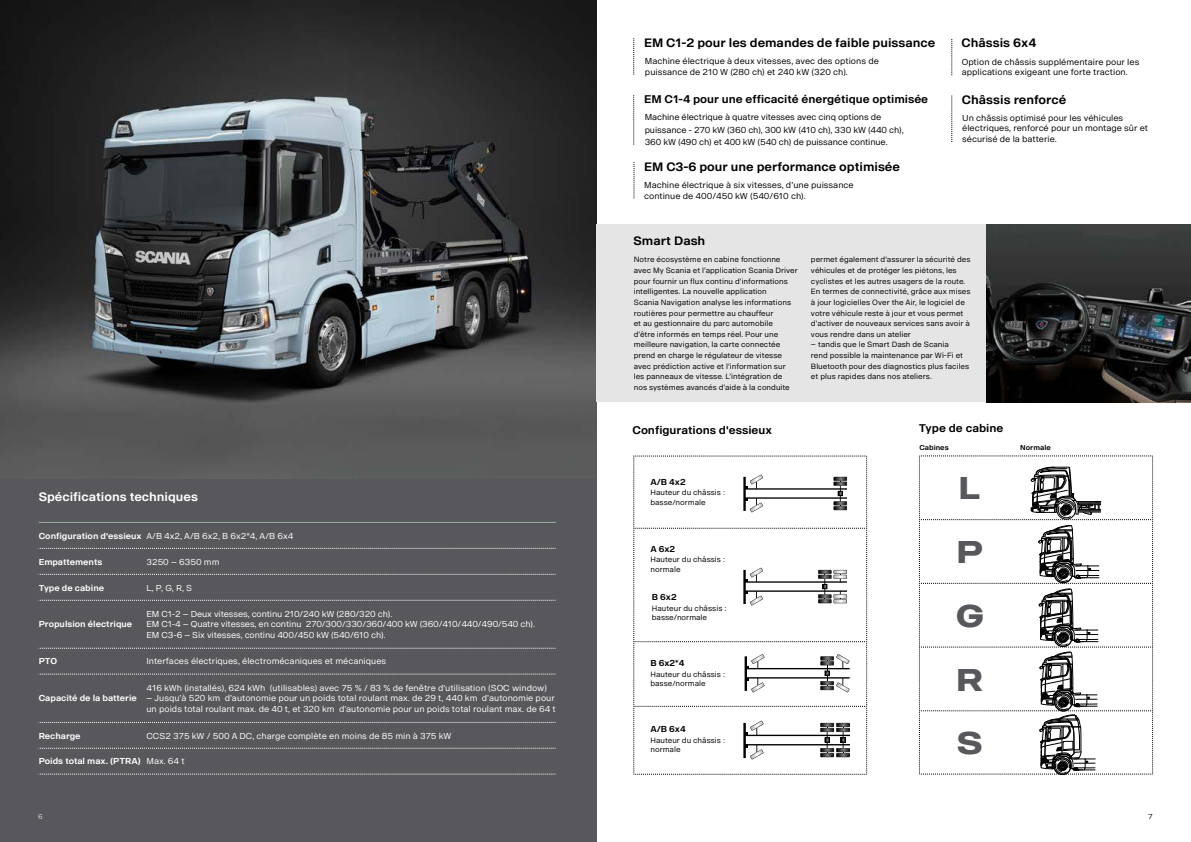
<style>
.page{position:relative;width:1191px;height:842px;background:#fff}
.page>*{position:absolute;margin:0;border:0;box-sizing:border-box;transform-origin:0 0}
.t1{font:700 31px/63.7px "Scania Sans Headline";color:#58575b;text-align:justify}
.t2{font:700 12px "Scania Sans";color:#000}
.t3{font:700 12px "Scania Sans";color:#fff}
.t4{font:700 11px "Scania Sans";color:#000}
.t5{font:8.5px/10.6px "Scania Sans";color:#fff}
.t6{font:8.5px/10.6px "Scania Sans";color:#000}
.t7{font:700 8.5px "Scania Sans";color:#fff}
.t8{font:700 8.5px "Scania Sans";color:#000}
.t9{font:7.5px/10.6px "Scania Sans";color:#000}
.t10{font:700 7px "Scania Sans";color:#000}
.t11{font:7px "Scania Sans";color:#000}
.t12{font:7px "Scania Sans";color:#fff}
.s1{font-weight:700}
.s2{font-weight:400}
</style>
<div class="page">
<div style="left:0;top:0;width:596px;height:842px;background:#58575b"></div>
<img style="left:0;top:0;width:596px;height:478px">
<hr style="left:39px;top:522px;width:107px;height:1px;background:#9cb2a2">
<hr style="left:146px;top:522px;width:410px;height:1px;background:#9cb2a2">
<svg style="left:39px;top:548px;width:517px;height:1px"></svg>
<svg style="left:39px;top:574px;width:517px;height:1px"></svg>
<svg style="left:39px;top:600px;width:517px;height:1px"></svg>
<svg style="left:39px;top:648px;width:517px;height:1px"></svg>
<svg style="left:39px;top:674px;width:517px;height:1px"></svg>
<svg style="left:39px;top:722px;width:517px;height:1px"></svg>
<svg style="left:39px;top:748px;width:517px;height:1px"></svg>
<svg style="left:39px;top:774px;width:517px;height:1px"></svg>
<svg style="left:919px;top:456px;width:234px;height:319px"></svg>
<svg style="left:633px;top:456px;width:234px;height:319px"></svg>
<div style="left:596px;top:224px;width:595px;height:178px;background:#e4e5e4"></div>
<img style="left:987px;top:224px;width:204px;height:178px">
<svg style="left:633px;top:38px;width:1px;height:37px"></svg>
<svg style="left:634px;top:162px;width:1px;height:36px"></svg>
<svg style="left:633px;top:95px;width:1px;height:50px"></svg>
<svg style="left:951px;top:96px;width:1px;height:46px"></svg>
<svg style="left:951px;top:39px;width:1px;height:36px"></svg>
<h2 class="t3" style="left:39px;top:490px;width:161px">Spécifications techniques</h2>
<p class="t5" style="left:39px;top:530px;width:256px"><span class="s1">Configuration d'essieux</span> A/B 4x2, A/B 6x2, B 6x2*4, A/B 6x4</p>
<p class="t7" style="left:39px;top:556px;width:65px">Empattements</p>
<p class="t5" style="left:146px;top:556px;width:74px">3250 – 6350 mm</p>
<p class="t7" style="left:39px;top:582px;width:67px">Type de cabine</p>
<p class="t5" style="left:146px;top:582px;width:47px">L, P, G, R, S</p>
<p class="t7" style="left:39px;top:619px;width:95px">Propulsion électrique</p>
<p class="t5" style="left:146px;top:608px;width:390px">EM C1-2 – Deux vitesses, continu 210/240 kW (280/320 ch).<br>EM C1-4 – Quatre vitesses, en continu 270/300/330/360/400 kW (360/410/440/490/540 ch).<br>EM C3-6 – Six vitesses, continu 400/450 kW (540/610 ch).</p>
<p class="t7" style="left:39px;top:656px;width:20px">PTO</p>
<p class="t5" style="left:146px;top:656px;width:241px">Interfaces électriques, électromécaniques et mécaniques</p>
<p class="t7" style="left:39px;top:693px;width:100px">Capacité de la batterie</p>
<p class="t5" style="left:146px;top:682px;width:402px">416 kWh (installés), 624 kWh (utilisables) avec 75 % / 83 % de fenêtre d'utilisation (SOC window)</p>
<p class="t5" style="left:146px;top:693px;width:411px">– Jusqu’à 520 km d’autonomie pour un poids total roulant max. de 29 t, 440 km d’autonomie pour un poids total roulant max. de 40 t, et 320 km d’autonomie pour un poids total roulant max. de 64 t</p>
<p class="t7" style="left:39px;top:730px;width:43px">Recharge</p>
<p class="t5" style="left:146px;top:730px;width:306px">CCS2 375 kW / 500 A DC, charge complète en moins de 85 min à 375 kW</p>
<p class="t7" style="left:39px;top:756px;width:147px">Poids total max. (PTRA) <span class="s2">Max. 64 t</span></p>
<p class="t12" style="left:38px;top:813px;width:6px">6</p>
<h2 class="t2" style="left:644px;top:36px;width:293px">EM C1-2 pour les demandes de faible puissance</h2>
<p class="t6" style="left:645px;top:56px;width:235px">Machine électrique à deux vitesses, avec des options de puissance de 210 W (280 ch) et 240 kW (320 ch).</p>
<h2 class="t2" style="left:961px;top:36px;width:76px">Châssis 6x4</h2>
<p class="t6" style="left:961px;top:56px;width:179px">Option de châssis supplémentaire pour les applications exigeant une forte traction.</p>
<h2 class="t2" style="left:962px;top:92px;width:106px">Châssis renforcé</h2>
<h3 class="t4" style="left:644px;top:93px;width:285px">EM C1-4 pour une efficacité énergétique optimisée</h3>
<p class="t6" style="left:644px;top:111px;width:260px;line-height:12.6px">Machine électrique à quatre vitesses avec cinq options de puissance - 270 kW (360 ch), 300 kW (410 ch), 330 kW (440 ch),<br>360 kW (490 ch) et 400 kW (540 ch) de puissance continue.</p>
<p class="t6" style="left:962px;top:112px;width:187px">Un châssis optimisé pour les véhicules électriques, renforcé pour un montage sûr et sécurisé de la batterie.</p>
<h2 class="t2" style="left:644px;top:159px;width:257px">EM C3-6 pour une performance optimisée</h2>
<p class="t6" style="left:644px;top:180px;width:211px">Machine électrique à six vitesses, d’une puissance continue de 400/450 kW (540/610 ch).</p>
<h2 class="t2" style="left:633px;top:233px;width:73px">Smart Dash</h2>
<p class="t9" style="left:634px;top:254px;width:166px">Notre écosystème en cabine fonctionne avec My Scania et l’application Scania Driver pour fournir un flux continu d’informations intelligentes. La nouvelle application<br>Scania Navigation analyse les informations routières pour permettre au chauffeur<br>et au gestionnaire du parc automobile<br>d’être informés en temps réel. Pour une meilleure navigation, la carte connectée prend en charge le régulateur de vitesse avec prédiction active et l’information sur les panneaux de vitesse. L’intégration de<br>nos systèmes avancés d’aide à la conduite</p>
<p class="t9" style="left:811px;top:254px;width:161px">permet également d'assurer la sécurité des véhicules et de protéger les piétons, les cyclistes et les autres usagers de la route.<br>En termes de connectivité, grâce aux mises à jour logicielles Over the Air, le logiciel de votre véhicule reste à jour et vous permet d’activer de nouveaux services sans avoir à vous rendre dans un atelier</p>
<p class="t9" style="left:811px;top:339px;width:160px">– tandis que le Smart Dash de Scania<br>rend possible la maintenance par Wi-Fi et Bluetooth pour des diagnostics plus faciles et plus rapides dans nos ateliers.</p>
<h3 class="t4" style="left:632px;top:424px;width:141px">Configurations d'essieux</h3>
<p class="t8" style="left:650px;top:477px;width:37px">A/B 4x2</p>
<p class="t9" style="left:650px;top:488px;width:76px;line-height:9.4px">Hauteur du châssis : basse/normale</p>
<p class="t8" style="left:650px;top:544px;width:26px">A 6x2</p>
<p class="t9" style="left:650px;top:555px;width:76px;line-height:9.4px">Hauteur du châssis : normale</p>
<p class="t8" style="left:652px;top:592px;width:26px">B 6x2</p>
<p class="t9" style="left:652px;top:604px;width:76px;line-height:9.4px">Hauteur du châssis : basse/normale</p>
<p class="t8" style="left:650px;top:658px;width:35px">B 6x2*4</p>
<p class="t9" style="left:650px;top:669px;width:76px;line-height:9.4px">Hauteur du châssis : basse/normale</p>
<p class="t8" style="left:650px;top:724px;width:37px">A/B 6x4</p>
<p class="t9" style="left:650px;top:735px;width:76px;line-height:9.4px">Hauteur du châssis : normale</p>
<h3 class="t4" style="left:918px;top:421px;width:86px">Type de cabine</h3>
<p class="t10" style="left:919px;top:443px;width:31px">Cabines</p>
<p class="t10" style="left:1020px;top:443px;width:32px">Normale</p>
<h1 class="t1" style="left:956px;top:456px;width:29px">L P g R s</h1>
<p class="t11" style="left:1148px;top:813px;width:6px">7</p>
</div>
